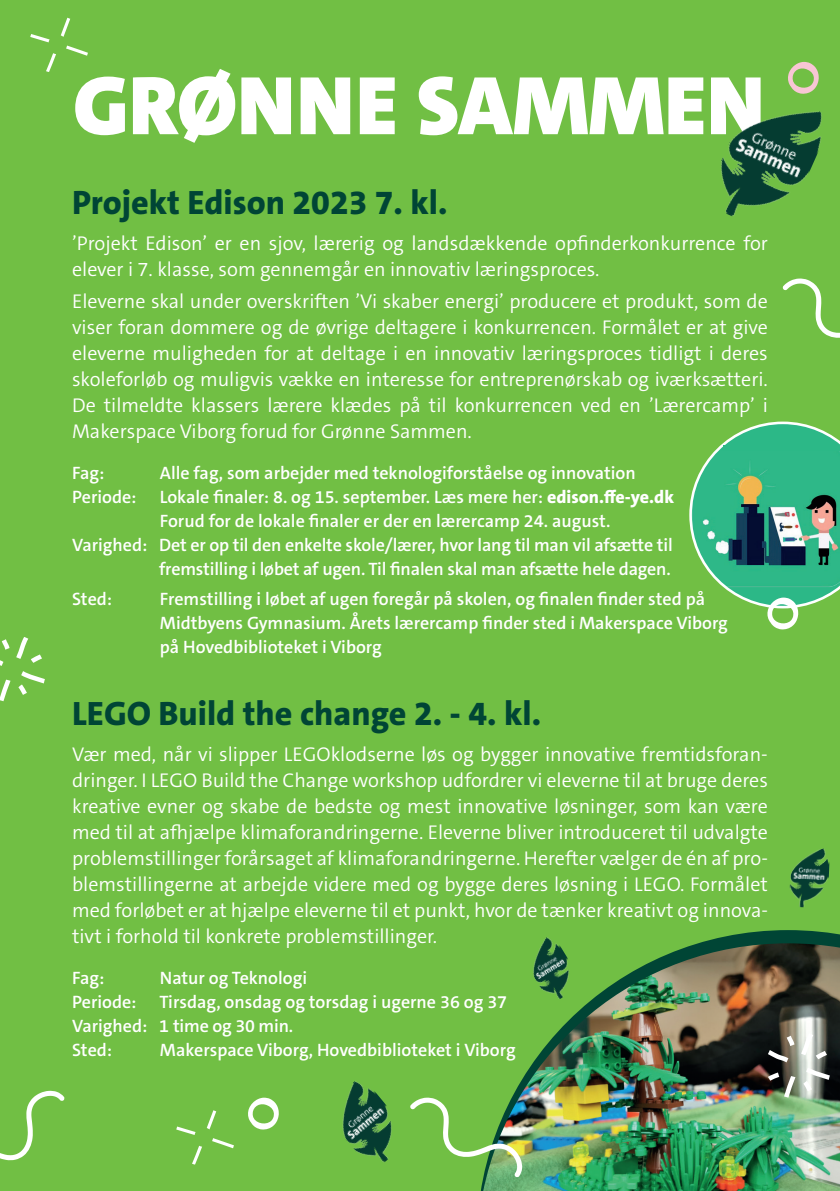
<style>
.page{position:relative;width:840px;height:1191px;background:#fff}
.page>*{position:absolute;margin:0;border:0;box-sizing:border-box;transform-origin:0 0}
.t1{font:900 84px "The Sans C5";color:#fff}
.t2{font:800 34px "The Sans C5";color:#004535}
.t3{font:300 20px/26px "The Sans C5";color:#fff;text-align:justify}
.t4{font:600 18px/24px "The Sans C5";color:#fff}
.s1{font-weight:800}
</style>
<div class="page">
<div style="left:0;top:0;width:839px;height:1191px;background:#71bf44"></div>
<img style="left:720px;top:111px;width:102px;height:105px">
<img style="left:789px;top:848px;width:40px;height:60px">
<img style="left:342px;top:1081px;width:50px;height:81px">
<svg style="left:61px;top:18px;width:9px;height:19px"></svg>
<svg style="left:46px;top:53px;width:10px;height:19px"></svg>
<svg style="left:66px;top:46px;width:22px;height:10px"></svg>
<svg style="left:30px;top:34px;width:20px;height:8px"></svg>
<svg style="left:207px;top:1110px;width:9px;height:19px"></svg>
<svg style="left:192px;top:1145px;width:10px;height:19px"></svg>
<svg style="left:212px;top:1138px;width:22px;height:10px"></svg>
<svg style="left:176px;top:1126px;width:19px;height:9px"></svg>
<svg style="left:782px;top:278px;width:57px;height:60px"></svg>
<svg style="left:0;top:1090px;width:65px;height:71px"></svg>
<svg style="left:689px;top:421px;width:150px;height:208px"></svg>
<svg style="left:248px;top:1097px;width:30px;height:32px"></svg>
<svg style="left:788px;top:62px;width:30px;height:32px"></svg>
<div style="left:722px;top:446px;width:117px;height:5px;background:#2cb887"></div>
<svg style="left:480px;top:930px;width:359px;height:261px"></svg>
<img style="left:483px;top:943px;width:356px;height:248px">
<svg style="left:800px;top:1033px;width:26px;height:26px"></svg>
<svg style="left:767px;top:1035px;width:27px;height:27px"></svg>
<svg style="left:767px;top:1072px;width:28px;height:25px"></svg>
<svg style="left:802px;top:1067px;width:27px;height:24px"></svg>
<svg style="left:0;top:637px;width:45px;height:65px"></svg>
<svg style="left:410px;top:1097px;width:112px;height:80px"></svg>
<h1 class="t1" style="left:73px;top:52px;width:692px">GRØNNE SAMMEN</h1>
<h2 class="t2" style="left:72px;top:181px;width:377px">Projekt Edison 2023 7. kl.</h2>
<p class="t3" style="left:72px;top:231px;width:697px">’Projekt Edison’ er en sjov, lærerig og landsdækkende opfinderkonkurrence for elever i 7. klasse, som gennemgår en innovativ læringsproces.</p>
<p class="t3" style="left:72px;top:288px;width:697px">Eleverne skal under overskriften ’Vi skaber energi’ producere et produkt, som de viser foran dommere og de øvrige deltagere i konkurrencen. Formålet er at give eleverne muligheden for at deltage i en innovativ læringsproces tidligt i deres skoleforløb og muligvis vække en interesse for entreprenørskab og iværksætteri.<br>De tilmeldte klassers lærere klædes på til konkurrencen ved en ’Lærercamp’ i Makerspace Viborg forud for Grønne Sammen.</p>
<p class="t4" style="left:72px;top:461px;width:34px">Fag:</p>
<p class="t4" style="left:160px;top:461px;width:477px">Alle fag, som arbejder med teknologiforståelse og innovation</p>
<p class="t4" style="left:72px;top:485px;width:66px">Periode:</p>
<p class="t4" style="left:160px;top:485px;width:515px">Lokale finaler: 8. og 15. september. Læs mere her: <span class="s1">edison.ffe-ye.dk</span></p>
<p class="t4" style="left:160px;top:509px;width:452px">Forud for de lokale finaler er der en lærercamp 24. august.</p>
<p class="t4" style="left:72px;top:533px;width:602px">Varighed: Det er op til den enkelte skole/lærer, hvor lang til man vil afsætte til</p>
<p class="t4" style="left:159px;top:557px;width:513px">fremstilling i løbet af ugen. Til finalen skal man afsætte hele dagen.</p>
<p class="t4" style="left:72px;top:587px;width:42px">Sted:</p>
<p class="t4" style="left:160px;top:587px;width:569px">Fremstilling i løbet af ugen foregår på skolen, og finalen finder sted på<br>Midtbyens Gymnasium. Årets lærercamp finder sted i Makerspace Viborg på Hovedbiblioteket i Viborg</p>
<h2 class="t2" style="left:72px;top:691px;width:470px">LEGO Build the change 2. - 4. kl.</h2>
<p class="t3" style="left:72px;top:741px;width:697px">Vær med, når vi slipper LEGOklodserne løs og bygger innovative fremtidsforan&shy;dringer. I LEGO Build the Change workshop udfordrer vi eleverne til at bruge deres kreative evner og skabe de bedste og mest innovative løsninger, som kan være med til at afhjælpe klimaforandringerne. Eleverne bliver introduceret til udvalgte problemstillinger forårsaget af klimaforandringerne. Herefter vælger de én af pro&shy;blemstillingerne at arbejde videre med og bygge deres løsning i LEGO. Formålet med forløbet er at hjælpe eleverne til et punkt, hvor de tænker kreativt og innova&shy;tivt i forhold til konkrete problemstillinger.</p>
<p class="t4" style="left:72px;top:966px;width:34px">Fag:</p>
<p class="t4" style="left:160px;top:966px;width:149px">Natur og Teknologi</p>
<p class="t4" style="left:72px;top:990px;width:66px">Periode:</p>
<p class="t4" style="left:72px;top:990px;width:436px;text-indent:87px">Tirsdag, onsdag og torsdag i ugerne 36 og 37<br>Varighed: 1 time og 30 min.<br>Sted:</p>
<p class="t4" style="left:160px;top:1037px;width:357px">Makerspace Viborg, Hovedbiblioteket i Viborg</p>
</div>
